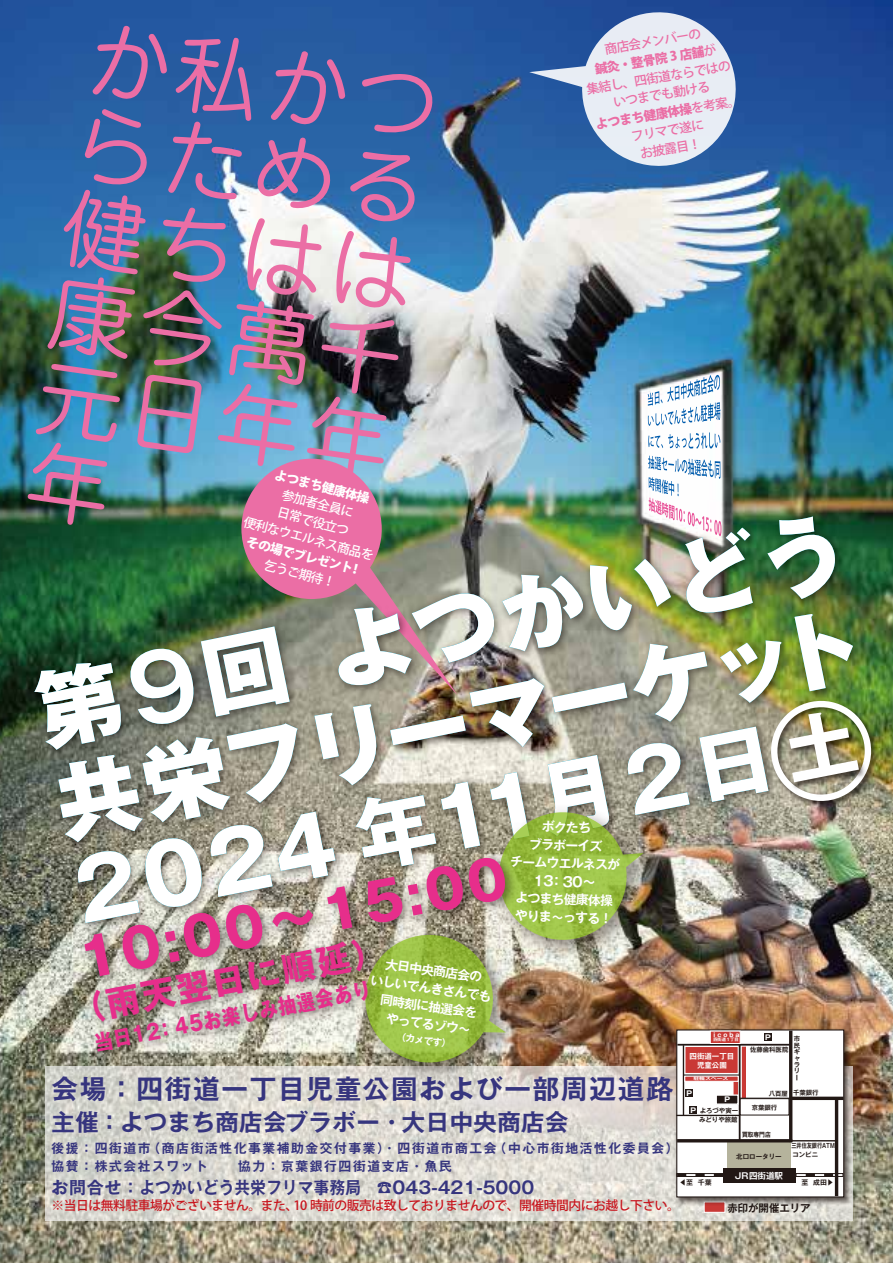
<style>
.page{position:relative;width:893px;height:1263px;background:#fff}
.page>*{position:absolute;margin:0;border:0;box-sizing:border-box;transform-origin:0 0}
.t1{font:85.05px/85.1px "Jun 201 Pro";color:#eb6ea5;text-align:justify}
.t2{font:800 85.05px/95.2px "Gothic MB101 Pro";color:#fff}
.t3{font:700 82.35px "Gothic MB101 Pro";color:#fff}
.t4{font:700 53.1px "Gothic MB101 Pro";color:#e62e8b}
.t5{font:700 34.05px "Gothic MB101 Pro";color:#e62e8b}
.t6{font:700 26.55px "Gothic MB101 Pro De";letter-spacing:.065em;color:#36357e}
.t7{font:700 23.4px "Gothic MB101 Pro De";letter-spacing:.02em;color:#36357e}
.t8{font:700 21.3px "Gothic MB101 Pro";color:#e62e8b;scale:.85 1}
.t9{font:700 16.95px "Gothic MB101 Pro De";letter-spacing:.035em;color:#36357e}
.t10{font:700 13.8px "Gothic MB101 Pro De";color:#fff}
.t11{font:700 12.75px/18.8px "Gothic MB101 Pro De";letter-spacing:.125em;color:#36357e}
.t12{font:700 12.75px/18px "Gothic MB101 Pro De";color:#fff;text-align:center}
.t13{font:500 12.75px/18px "Koz Go Pro";color:#eb6ea5;text-align:center}
.t14{font:500 12.75px "Koz Go Pro";letter-spacing:-.035em;color:#c8161e}
.t15{font:500 12.75px/18px "Koz Go Pro";color:#fff;text-align:center}
.t16{font:800 12.75px "Koz Go Pro";color:#fff}
.t17{font:700 10.35px "Gothic MB101 Pro De";color:#221815}
.t18{font:700 9.6px "Gothic MB101 Pro De";color:#fff}
.t19{font:700 8.55px "Gothic MB101 Pro De";color:#fff}
.t20{font:700 7.5px/9.3px "Gothic MB101 Pro De";color:#fff;text-align:center}
.t21{font:700 7.05px "Gothic MB101 Pro";color:#fff}
.t22{font:700 6.9px "Gothic MB101 Pro De";color:#221815}
.t23{font:700 6.45px/6.4px "Gothic MB101 Pro De";color:#221815}
.t24{font:700 6.45px "Gothic MB101 Pro De";color:#221815;scale:.8 1}
.t25{font:700 6.45px "Gothic MB101 Pro De";color:#221815;scale:.9 1}
.t26{font:700 5.85px "Gothic MB101 Pro";letter-spacing:.35em;color:#fff}
.t27{font:700 4.2px "Gothic MB101 Pro De";color:#fff}
.t28{font:700 4.05px "Gothic MB101 Pro De";color:#fff;scale:1.43 1}
.s1{font-weight:800}
.s2{font-family:"Gothic MB101 Pro De";font-weight:700;font-size:90.3px}
.s3{font-size:80.25px}
</style>
<div class="page">
<img style="left:0;top:0;width:893px;height:1263px">
<svg style="left:45px;top:1066px;width:808px;height:154px;background:#dcd9d1"></svg>
<img style="left:58px;top:869px;width:739px;height:86px">
<div style="left:704px;top:1201px;width:21px;height:12px;background:#c93935;border:1px solid #fff"></div>
<img style="left:672px;top:1026px;width:183px;height:183px">
<div style="left:676px;top:1029px;width:168px;height:168px;background:#fff;border:1px solid #221815"></div>
<svg style="left:741px;top:1045px;width:6px;height:53px"></svg>
<svg style="left:733px;top:1082px;width:6px;height:12px"></svg>
<div style="left:683px;top:1045px;width:57px;height:30px;background:#c93935;border:2px solid #fff"></div>
<div style="left:676px;top:1173px;width:167px;height:4px;border:1px solid #221815"></div>
<hr style="left:760px;top:1140px;width:76px;height:1px;background:#221815">
<div style="left:727px;top:1141px;width:64px;height:32px;background:#b5b39c"></div>
<hr style="left:739px;top:1045px;width:2px;height:97px;background:#221815">
<hr style="left:676px;top:1115px;width:64px;height:1px;background:#221815">
<hr style="left:790px;top:1097px;width:54px;height:3px;background:#221815">
<hr style="left:677px;top:1044px;width:114px;height:1px;background:#221815">
<hr style="left:683px;top:1045px;width:1px;height:71px;background:#221815">
<hr style="left:683px;top:1074px;width:56px;height:2px;background:#221815">
<hr style="left:677px;top:1139px;width:115px;height:3px;background:#221815">
<hr style="left:789px;top:1031px;width:3px;height:111px;background:#221815">
<svg style="left:677px;top:1173px;width:156px;height:3px"></svg>
<div style="left:723px;top:1168px;width:72px;height:14px;background:#221815"></div>
<hr style="left:835px;top:1098px;width:3px;height:98px;background:#221815">
<div style="left:689px;top:1106px;width:8px;height:8px;background:#221815"></div>
<div style="left:685px;top:1089px;width:8px;height:8px;background:#221815"></div>
<div style="left:764px;top:1033px;width:8px;height:8px;background:#221815"></div>
<div style="left:684px;top:1075px;width:55px;height:7px;background:#c93935;border:1px solid #fff"></div>
<div style="left:740px;top:1098px;width:49px;height:17px;background:#fff;border:1px solid #221815"></div>
<div style="left:716px;top:1094px;width:23px;height:11px;background:#221815;border:1px solid #fff"></div>
<div style="left:710px;top:1030px;width:31px;height:14px;background:#c93935;border:1px solid #fff"></div>
<svg style="left:529px;top:12px;width:207px;height:154px;background:#99b0d1"></svg>
<img style="left:241px;top:459px;width:216px;height:37px">
<img style="left:19px;top:496px;width:867px;height:373px">
<svg style="left:648px;top:374px;width:72px;height:52px"></svg>
<svg style="left:648px;top:432px;width:72px;height:17px"></svg>
<svg style="left:648px;top:456px;width:72px;height:78px"></svg>
<hr style="left:718px;top:521px;width:3px;height:16px;background:#e85298;border-radius:50%">
<img style="left:485px;top:798px;width:186px;height:169px">
<img style="left:352px;top:1071px;width:180px;height:18px">
<img style="left:357px;top:810px;width:286px;height:261px">
<img style="left:61px;top:835px;width:497px;height:236px">
<img style="left:763px;top:692px;width:111px;height:117px">
<h1 class="t1" style="left:93px;top:7px;width:45px;rotate:8deg">から健康元年</h1>
<p class="t13" style="left:579px;top:46px;width:150px;rotate:-10deg">商店会メンバーの<br><span class="s1">鍼灸・整骨院 3 店舗</span>が<br>集結し、四街道ならではのいつまでも動ける<br><span class="s1">よつまち健康体操</span>を考案。フリマで遂に<br>お披露目！</p>
<h1 class="t1" style="left:182px;top:19px;width:45px;rotate:8deg">私たち今日</h1>
<h1 class="t1" style="left:271px;top:32px;width:45px;rotate:8deg">かめは萬年</h1>
<h1 class="t1" style="left:360px;top:45px;width:45px;rotate:8deg">つるは千年</h1>
<p class="t16" style="left:277px;top:466px;width:99px;rotate:15deg">よつまち健康体操</p>
<p class="t15" style="left:256px;top:478px;width:135px;rotate:15deg">参加者全員に<br>日常で役立つ<br>便利なウエルネス商品を</p>
<h1 class="t2" style="left:26px;top:652px;width:824px;rotate:-11deg">第<span class="s2">9</span>回よつかいどう共栄フリーマーケット</h1>
<p class="t16" style="left:249px;top:533px;width:120px;rotate:15deg">その場でブレゼント！</p>
<p class="t15" style="left:266px;top:556px;width:75px;rotate:15deg">乞うご期待！</p>
<h2 class="t3" style="left:63px;top:825px;width:712px;rotate:-11deg">2024 <span class="s3">年</span>11<span class="s3">月</span>2<span class="s3">日</span></h2>
<p class="t12" style="left:512px;top:815px;width:111px;rotate:2deg">ボクたち<br>ブラボーイズ<br>チームウエルネスが</p>
<p class="t10" style="left:534px;top:869px;width:64px;rotate:2deg">13：30～</p>
<p class="t12" style="left:516px;top:887px;width:99px;text-align:left;rotate:2deg">よつまち健康体操やりま～っする！</p>
<h3 class="t4" style="left:70px;top:916px;width:437px;rotate:-11deg">10:00～15:00</h3>
<h3 class="t5" style="left:66px;top:983px;width:321px;rotate:-11deg">（雨天翌日に順延）</h3>
<p class="t12" style="left:375px;top:951px;width:123px;rotate:8deg">大日中央商店会の<br>いしいでんきさんでも同時刻に抽選会を<br>やってるゾウ～</p>
<p class="t18" style="left:398px;top:1028px;width:57px;rotate:8deg">（カメです）</p>
<h3 class="t8" style="left:91px;top:1025px;width:332px;rotate:-11deg">当日12：45お楽しみ抽選会あり</h3>
<p class="t26" style="left:713px;top:1030px;width:28px">icoba</p>
<p class="t27" style="left:713px;top:1036px;width:27px">四街道１丁目</p>
<p class="t28" style="left:693px;top:1075px;width:26px">駐輪スペース</p>
<p class="t21" style="left:765px;top:1031px;width:7px">P</p>
<p class="t23" style="left:794px;top:1035px;width:8px">市民ギャラリー</p>
<p class="t23" style="left:750px;top:1046px;width:40px">佐藤歯科医院</p>
<p class="t20" style="left:690px;top:1050px;width:46px">四街道一丁目児童公園</p>
<h3 class="t6" style="left:52px;top:1067px;width:622px">会場：四街道一丁目児童公園および一部周辺道路</h3>
<p class="t23" style="left:793px;top:1088px;width:27px">千葉銀行</p>
<p class="t21" style="left:686px;top:1087px;width:7px">P</p>
<p class="t23" style="left:769px;top:1089px;width:21px">八百屋</p>
<p class="t25" style="left:742px;top:1129px;width:33px">買取専門店</p>
<p class="t21" style="left:724px;top:1094px;width:7px">P</p>
<p class="t23" style="left:752px;top:1103px;width:27px">京葉銀行</p>
<p class="t23" style="left:699px;top:1105px;width:40px;line-height:9.4px">よろづや寅一みどりや旅館</p>
<p class="t21" style="left:690px;top:1104px;width:7px">P</p>
<h3 class="t7" style="left:52px;top:1102px;width:518px">主催：よつまち商店会ブラボー・大日中央商店会</h3>
<p class="t11" style="left:52px;top:1137px;width:665px">後援：四街道市（商店街活性化事業補助金交付事業）・四街道市商工会（中心市街地活性化委員会）　　　協賛：株式会社スワット　　協力：京葉銀行四街道支店・魚民</p>
<h3 class="t9" style="left:52px;top:1173px;width:484px">お問合せ：よつかいどう共栄フリマ事務局　☎043-421-5000</h3>
<p class="t14" style="left:52px;top:1197px;width:630px">※当日は無料駐車場がございません。また、10 時前の販売は致しておりませんので、開催時間内にお越し下さい。</p>
<p class="t24" style="left:791px;top:1140px;width:56px">三井住友銀行ATM</p>
<p class="t23" style="left:792px;top:1150px;width:27px">コンビニ</p>
<p class="t23" style="left:736px;top:1152px;width:47px">北口ロータリー</p>
<p class="t19" style="left:735px;top:1168px;width:50px">JR四街道駅</p>
<p class="t22" style="left:679px;top:1177px;width:34px">◀至 千葉</p>
<p class="t22" style="left:802px;top:1177px;width:34px">至 成田▶</p>
<p class="t17" style="left:727px;top:1199px;width:85px">赤印が開催エリア</p>
</div>
